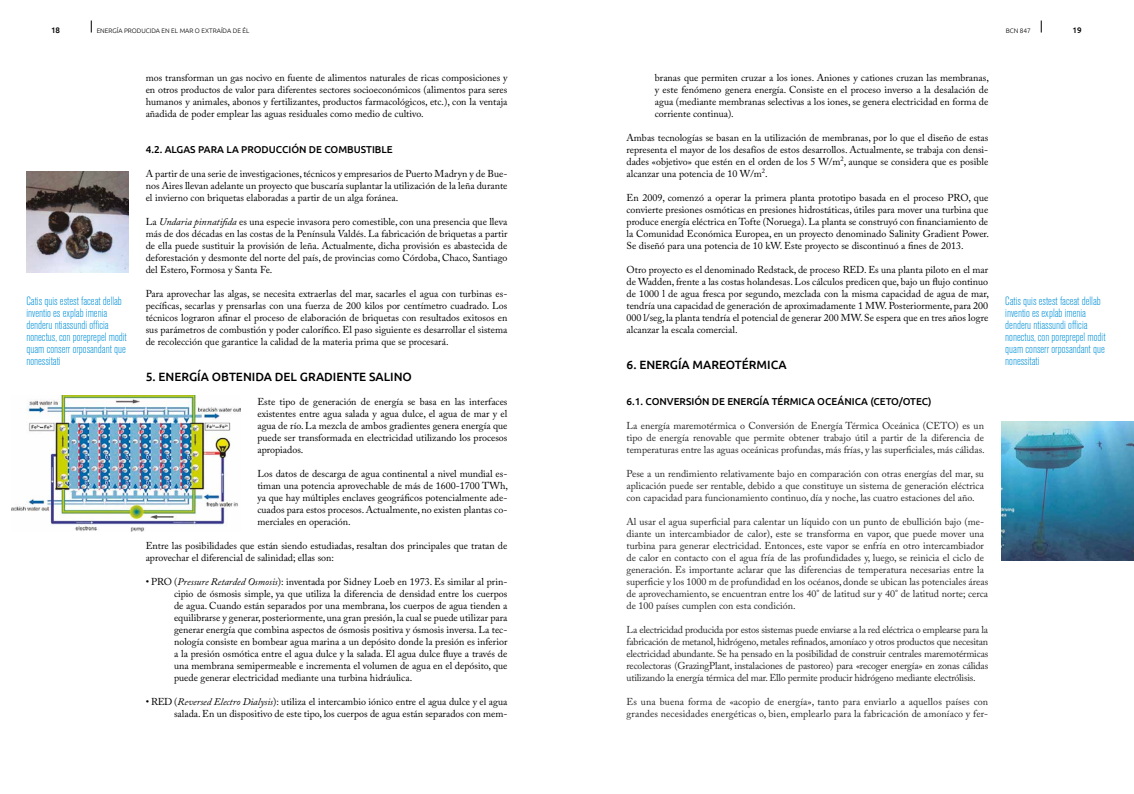
<style>
.page{position:relative;width:1134px;height:794px;background:#fff}
.page>*{position:absolute;margin:0;border:0;box-sizing:border-box;transform-origin:0 0}
.t1{font:300 condensed 12px/12px "Akzidenz Grotesk BQ";color:#0090d7}
.t2{font:500 12px "Ubuntu";color:#000}
.t3{font:10px/12px "Adobe Caslon Pro";color:#000;text-align:justify}
.t4{font:10px/12px "Adobe Caslon Pro";color:#252525;text-align:justify}
.t5{font:500 10px "Ubuntu";color:#000}
.t6{font:500 8px "Ubuntu";color:#000}
.t7{font:300 6.5px "Ubuntu";color:#000}
.s1{font-style:italic}
</style>
<div class="page">
<svg style="left:91px;top:21px;width:1px;height:12px"></svg>
<svg style="left:1041px;top:21px;width:1px;height:12px"></svg>
<img style="left:27px;top:171px;width:102px;height:102px">
<img style="left:1001px;top:422px;width:133px;height:139px">
<img style="left:11px;top:396px;width:229px;height:135px">
<p class="t6" style="left:51px;top:25px;width:11px">18</p>
<p class="t7" style="left:97px;top:26px;width:154px">ENERGÍA PRODUCIDA EN EL MAR O EXTRAÍDA DE ÉL</p>
<p class="t7" style="left:1006px;top:26px;width:27px">BCN 847</p>
<p class="t6" style="left:1072px;top:25px;width:11px">19</p>
<p class="t1" style="left:26px;top:295px;width:102px">Catis quis estest faceat dellab inventio es explab imenia denderu ntiassundi officia nonectus, con poreprepel modit quam conserr orposandant que nonessitati</p>
<p class="t3" style="left:146px;top:71px;width:363px">mos transforman un gas nocivo en fuente de alimentos naturales de ricas composiciones y en otros productos de valor para diferentes sectores socioeconómicos (alimentos para seres humanos y animales, abonos y fertilizantes, productos farmacológicos, etc.), con la ventaja añadida de poder emplear las aguas residuales como medio de cultivo.</p>
<p class="t5" style="left:146px;top:143px;width:249px">4.2. ALGAS PARA LA PRODUCCIÓN DE COMBUSTIBLE</p>
<p class="t3" style="left:146px;top:167px;width:363px">A partir de una serie de investigaciones, técnicos y empresarios de Puerto Madryn y de Bue&shy;nos Aires llevan adelante un proyecto que buscaría suplantar la utilización de la leña durante el invierno con briquetas elaboradas a partir de un alga foránea.</p>
<p class="t3" style="left:146px;top:215px;width:363px">La <span class="s1">Undaria pinnatifida</span> es una especie invasora pero comestible, con una presencia que lleva más de dos décadas en las costas de la Península Valdés. La fabricación de briquetas a partir de ella puede sustituir la provisión de leña. Actualmente, dicha provisión es abastecida de deforestación y desmonte del norte del país, de provincias como Córdoba, Chaco, Santiago del Estero, Formosa y Santa Fe.</p>
<p class="t3" style="left:146px;top:287px;width:363px">Para aprovechar las algas, se necesita extraerlas del mar, sacarles el agua con turbinas es&shy;pecíficas, secarlas y prensarlas con una fuerza de 200 kilos por centímetro cuadrado. Los técnicos lograron afinar el proceso de elaboración de briquetas con resultados exitosos en sus parámetros de combustión y poder calorífico. El paso siguiente es desarrollar el sistema de recolección que garantice la calidad de la materia prima que se procesará.</p>
<p class="t2" style="left:146px;top:369px;width:268px">5. ENERGÍA OBTENIDA DEL GRADIENTE SALINO</p>
<p class="t3" style="left:257px;top:395px;width:252px">Este tipo de generación de energía se basa en las interfaces existentes entre agua salada y agua dulce, el agua de mar y el agua de río. La mezcla de ambos gradientes genera energía que puede ser transformada en electricidad utilizando los procesos apropiados.</p>
<p class="t3" style="left:257px;top:467px;width:252px">Los datos de descarga de agua continental a nivel mundial es&shy;timan una potencia aprovechable de más de 1600-1700 TWh, ya que hay múltiples enclaves geográficos potencialmente ade&shy;cuados para estos procesos. Actualmente, no existen plantas co&shy;merciales en operación.</p>
<p class="t3" style="left:146px;top:539px;width:363px">Entre las posibilidades que están siendo estudiadas, resaltan dos principales que tratan de aprovechar el diferencial de salinidad; ellas son:</p>
<p class="t3" style="left:174px;top:575px;width:335px;text-indent:-28px">• PRO (<span class="s1">Pressure Retarded Osmosis</span>): inventada por Sidney Loeb en 1973. Es similar al prin&shy;cipio de ósmosis simple, ya que utiliza la diferencia de densidad entre los cuerpos de agua. Cuando están separados por una membrana, los cuerpos de agua tienden a equilibrarse y generar, posteriormente, una gran presión, la cual se puede utilizar para generar energía que combina aspectos de ósmosis positiva y ósmosis inversa. La tec&shy;nología consiste en bombear agua marina a un depósito donde la presión es inferior a la presión osmótica entre el agua dulce y la salada. El agua dulce fluye a través de una membrana semipermeable e incrementa el volumen de agua en el depósito, que puede generar electricidad mediante una turbina hidráulica.</p>
<p class="t3" style="left:146px;top:695px;width:363px;text-align:right">• RED (<span class="s1">Reversed Electro Dialysis</span>): utiliza el intercambio iónico entre el agua dulce y el agua salada. En un dispositivo de este tipo, los cuerpos de agua están separados con mem-</p>
<p class="t3" style="left:655px;top:71px;width:336px">branas que permiten cruzar a los iones. Aniones y cationes cruzan las membranas, y este fenómeno genera energía. Consiste en el proceso inverso a la desalación de agua (mediante membranas selectivas a los iones, se genera electricidad en forma de corriente continua).</p>
<p class="t3" style="left:626px;top:131px;width:363px">Ambas tecnologías se basan en la utilización de membranas, por lo que el diseño de estas representa el mayor de los desafíos de estos desarrollos. Actualmente, se trabaja con densi&shy;dades «objetivo» que estén en el orden de los 5 W/m<sup>2</sup>, aunque se considera que es posible alcanzar una potencia de 10 W/m<sup>2</sup>.</p>
<p class="t3" style="left:626px;top:191px;width:364px">En 2009, comenzó a operar la primera planta prototipo basada en el proceso PRO, que convierte presiones osmóticas en presiones hidrostáticas, útiles para mover una turbina que produce energía eléctrica en Tofte (Noruega). La planta se construyó con financiamiento de la Comunidad Económica Europea, en un proyecto denominado Salinity Gradient Power.<br>Se diseñó para una potencia de 10 kW. Este proyecto se discontinuó a fines de 2013.</p>
<p class="t3" style="left:626px;top:263px;width:364px">Otro proyecto es el denominado Redstack, de proceso RED. Es una planta piloto en el mar de Wadden, frente a las costas holandesas. Los cálculos predicen que, bajo un flujo continuo de 1000 l de agua fresca por segundo, mezclada con la misma capacidad de agua de mar, tendría una capacidad de generación de aproximadamente 1 MW. Posteriormente, para 200<br>000 l/seg, la planta tendría el potencial de generar 200 MW. Se espera que en tres años logre alcanzar la escala comercial.</p>
<p class="t2" style="left:626px;top:357px;width:162px">6. ENERGÍA MAREOTÉRMICA</p>
<p class="t5" style="left:626px;top:395px;width:306px">6.1. CONVERSIÓN DE ENERGÍA TÉRMICA OCEÁNICA (CETO/OTEC)</p>
<p class="t4" style="left:626px;top:419px;width:360px">La energía maremotérmica o Conversión de Energía Térmica Oceánica (CETO) es un tipo de energía renovable que permite obtener trabajo útil a partir de la diferencia de temperaturas entre las aguas oceánicas profundas, más frías, y las superficiales, más cálidas.</p>
<p class="t4" style="left:626px;top:467px;width:359px">Pese a un rendimiento relativamente bajo en comparación con otras energías del mar, su aplicación puede ser rentable, debido a que constituye un sistema de generación eléctrica con capacidad para funcionamiento continuo, día y noche, las cuatro estaciones del año.</p>
<p class="t4" style="left:626px;top:515px;width:363px;text-align:left">Al usar el agua superficial para calentar un líquido con un punto de ebullición bajo (me&shy;diante un intercambiador de calor), este se transforma en vapor, que puede mover una turbina para generar electricidad. Entonces, este vapor se enfría en otro intercambiador de calor en contacto con el agua fría de las profundidades y, luego, se reinicia el ciclo de generación. Es importante aclarar que las diferencias de temperatura necesarias entre la superficie y los 1000 m de profundidad en los océanos, donde se ubican las potenciales áreas de aprovechamiento, se encuentran entre los 40° de latitud sur y 40° de latitud norte; cerca de 100 países cumplen con esta condición.</p>
<p class="t4" style="left:626px;top:623px;width:363px">La electricidad producida por estos sistemas puede enviarse a la red eléctrica o emplearse para la fabricación de metanol, hidrógeno, metales refinados, amoníaco y otros productos que necesitan electricidad abundante. Se ha pensado en la posibilidad de construir centrales maremotérmicas recolectoras (GrazingPlant, instalaciones de pastoreo) para «recoger energía» en zonas cálidas utilizando la energía térmica del mar. Ello permite producir hidrógeno mediante electrólisis.</p>
<p class="t4" style="left:626px;top:695px;width:363px">Es una buena forma de «acopio de energía», tanto para enviarlo a aquellos países con grandes necesidades energéticas o, bien, emplearlo para la fabricación de amoníaco y fer-</p>
<p class="t1" style="left:1005px;top:295px;width:102px">Catis quis estest faceat dellab inventio es explab imenia denderu ntiassundi officia nonectus, con poreprepel modit quam conserr orposandant que nonessitati</p>
</div>
